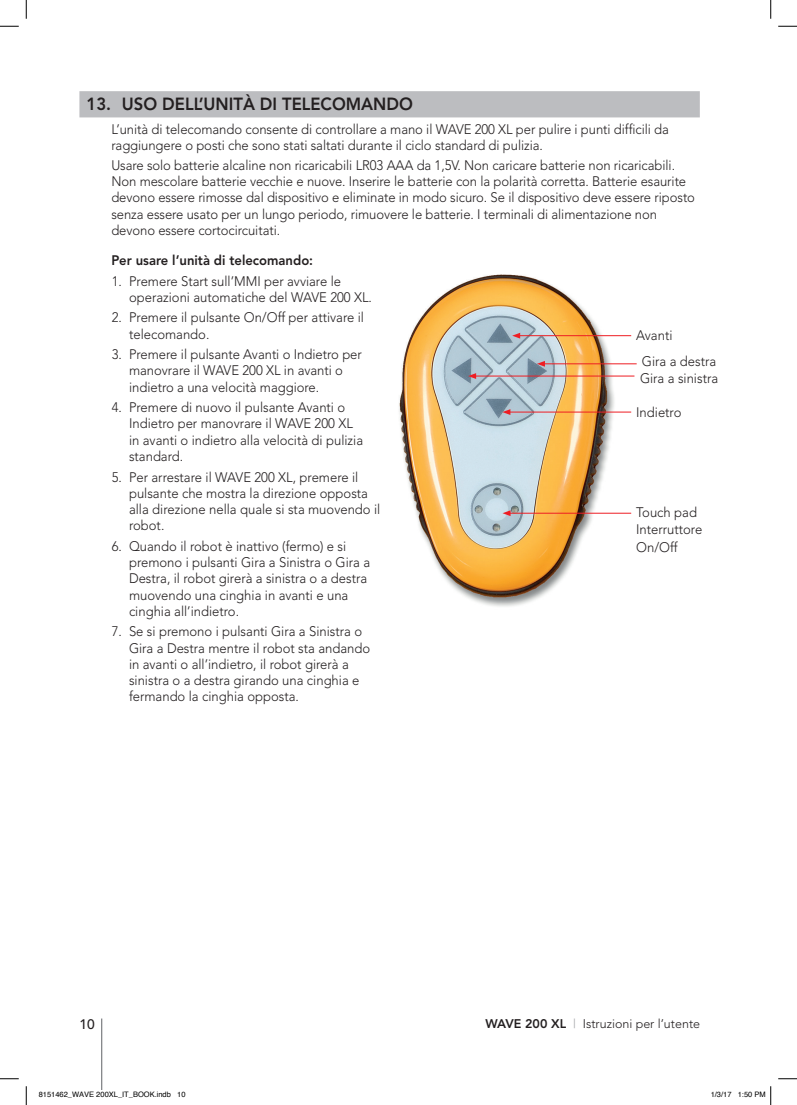
<style>
.page{position:relative;width:797px;height:1105px;background:#fff}
.page>*{position:absolute;margin:0;border:0;box-sizing:border-box;transform-origin:0 0}
.t1{font:800 17.5px "Avenir LT";color:#231f20;scale:.95 1}
.t2{font:300 13.75px/16.2px "Avenir LT";color:#231f20;scale:.95 1}
.t3{font:800 13.75px "Avenir LT";color:#231f20;scale:.95 1}
.t4{font:500 13.75px "Avenir LT";color:#231f20}
.t5{font:300 12.5px "Avenir LT";color:#231f20}
.t6{font:7.5px "Helvetica";color:#000}
.s1{font-weight:800}
.s2{font-weight:400;color:#a8a9ad}
</style>
<div class="page">
<hr style="left:101px;top:1018px;width:1px;height:71px;background:#808285">
<div style="left:79px;top:91px;width:620px;height:26px;background:#bcbdc0"></div>
<img style="left:399px;top:274px;width:228px;height:333px">
<hr style="left:518px;top:335px;width:113px;height:1px;background:#ee1d23">
<svg style="left:512px;top:333px;width:8px;height:6px"></svg>
<hr style="left:543px;top:363px;width:93px;height:1px;background:#ee1d23">
<svg style="left:537px;top:361px;width:8px;height:6px"></svg>
<hr style="left:474px;top:376px;width:160px;height:1px;background:#ee1d23">
<svg style="left:468px;top:373px;width:8px;height:6px"></svg>
<hr style="left:508px;top:412px;width:123px;height:1px;background:#ee1d23">
<svg style="left:502px;top:409px;width:8px;height:6px"></svg>
<hr style="left:508px;top:513px;width:123px;height:1px;background:#ee1d23">
<svg style="left:502px;top:510px;width:8px;height:6px"></svg>
<svg style="left:0;top:25px;width:19px;height:2px"></svg>
<svg style="left:778px;top:25px;width:19px;height:2px"></svg>
<svg style="left:0;top:1078px;width:19px;height:1px"></svg>
<svg style="left:778px;top:1078px;width:19px;height:1px"></svg>
<svg style="left:25px;top:0;width:2px;height:19px"></svg>
<svg style="left:25px;top:1086px;width:2px;height:19px"></svg>
<svg style="left:770px;top:0;width:1px;height:19px"></svg>
<svg style="left:770px;top:1086px;width:1px;height:19px"></svg>
<p class="t1" style="left:86px;top:94px;width:345px">13. USO DELL’UNITÀ DI TELECOMANDO</p>
<p class="t2" style="left:111px;top:121px;width:588px">L’unità di telecomando consente di controllare a mano il WAVE 200 XL per pulire i punti difficili da raggiungere o posti che sono stati saltati durante il ciclo standard di pulizia.</p>
<p class="t2" style="left:111px;top:157px;width:616px">Usare solo batterie alcaline non ricaricabili LR03 AAA da 1,5V. Non caricare batterie non ricaricabili.<br>Non mescolare batterie vecchie e nuove. Inserire le batterie con la polarità corretta. Batterie esaurite devono essere rimosse dal dispositivo e eliminate in modo sicuro. Se il dispositivo deve essere riposto senza essere usato per un lungo periodo, rimuovere le batterie. I terminali di alimentazione non devono essere cortocircuitati.</p>
<p class="t3" style="left:111px;top:252px;width:214px">Per usare l’unità di telecomando:</p>
<p class="t2" style="left:129px;top:273px;width:257px;text-indent:-17px">1. Premere Start sull’MMI per avviare le operazioni automatiche del WAVE 200 XL.</p>
<p class="t2" style="left:129px;top:310px;width:249px;text-indent:-17px">2. Premere il pulsante On/Off per attivare il telecomando.</p>
<p class="t2" style="left:129px;top:346px;width:246px;text-indent:-17px">3. Premere il pulsante Avanti o Indietro per manovrare il WAVE 200 XL in avanti o indietro a una velocità maggiore.</p>
<p class="t2" style="left:129px;top:399px;width:248px;text-indent:-17px">4. Premere di nuovo il pulsante Avanti o<br>Indietro per manovrare il WAVE 200 XL in avanti o indietro alla velocità di pulizia standard.</p>
<p class="t2" style="left:129px;top:469px;width:266px;text-indent:-17px">5. Per arrestare il WAVE 200 XL, premere il pulsante che mostra la direzione opposta alla direzione nella quale si sta muovendo il robot.</p>
<p class="t2" style="left:129px;top:538px;width:255px;text-indent:-17px">6. Quando il robot è inattivo (fermo) e si premono i pulsanti Gira a Sinistra o Gira a Destra, il robot girerà a sinistra o a destra muovendo una cinghia in avanti e una cinghia all’indietro.</p>
<p class="t2" style="left:129px;top:623px;width:255px;text-indent:-17px">7. Se si premono i pulsanti Gira a Sinistra o Gira a Destra mentre il robot sta andando in avanti o all’indietro, il robot girerà a sinistra o a destra girando una cinghia e fermando la cinghia opposta.</p>
<p class="t2" style="left:636px;top:327px;width:40px">Avanti</p>
<p class="t2" style="left:642px;top:353px;width:80px">Gira a destra</p>
<p class="t2" style="left:640px;top:370px;width:84px">Gira a sinistra</p>
<p class="t2" style="left:636px;top:404px;width:49px">Indietro</p>
<p class="t2" style="left:636px;top:503px;width:71px;line-height:17.8px">Touch pad<br>Interruttore<br>On/Off</p>
<p class="t4" style="left:79px;top:1016px;width:17px">10</p>
<p class="t5" style="left:485px;top:1016px;width:216px"><span class="s1">WAVE 200 XL</span> <span class="s2">|</span> Istruzioni per l’utente</p>
<p class="t6" style="left:39px;top:1090px;width:148px">8151462_WAVE 200XL_IT_BOOK.indb 10</p>
<p class="t6" style="left:710px;top:1090px;width:57px">1/3/17 1:50 PM</p>
</div>
